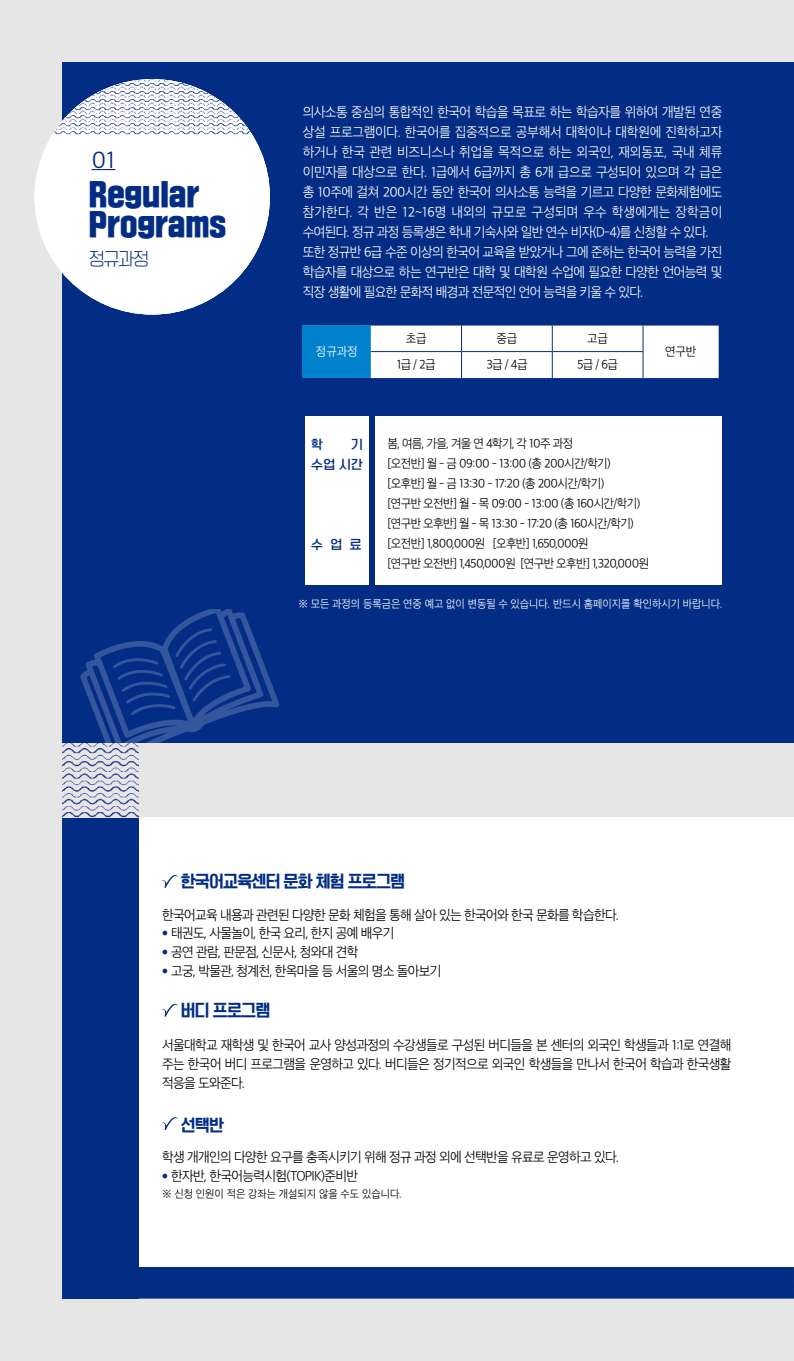
<style>
.page{position:relative;width:794px;height:1361px;background:#e6e6e6}
.page>*{position:absolute;margin:0;border:0;box-sizing:border-box;transform-origin:0 0}
.t1{font:29.4px/30.6px "SD Gd Gothic";letter-spacing:.01em;color:#032d85}
.t2{font:22.6px "SD Gothic Neoa c Lt";color:#032d85}
.t3{font:17.4px "OT Omni Gothic L";color:#032d85;scale:.95 1}
.t4{font:16px "OT Omni Gothic H";letter-spacing:-.05em;color:#032d85;scale:.95 1}
.t5{font:13.4px/20px "SD Gothic Neoa c Lt";letter-spacing:-.045em;color:#fff;scale:.95 1}
.t6{font:13.4px/18.6px "SD Gothic Neoa c Lt";letter-spacing:-.05em;color:#000;text-align:justify;scale:.95 1}
.t7{font:12px/20px "SD Gothic Neoa c Lt";letter-spacing:-.05em;color:#000;scale:.95 1}
.t8{font:12px/20px "OT Omni Gothic B";color:#032d85;text-align:right}
.t9{font:12px "SD Gothic Neoa c Lt";color:#fff;scale:.95 1}
.t10{font:10.6px "SD Gothic Neoa c Lt";color:#fff;scale:.95 1}
.t11{font:10.6px "SD Gothic Neoa c Lt";color:#000;scale:.95 1}
.s1{font-size:6.6px;color:#032d85}
</style>
<div class="page">
<div style="left:139px;top:1267px;width:655px;height:31px;background:#032d85"></div>
<div style="left:74px;top:817px;width:720px;height:450px;background:#fff"></div>
<svg style="left:162px;top:875px;width:16px;height:13px"></svg>
<svg style="left:162px;top:1003px;width:16px;height:14px"></svg>
<svg style="left:162px;top:1117px;width:16px;height:13px"></svg>
<div style="left:62px;top:817px;width:77px;height:481px;background:#032d85"></div>
<img style="left:62px;top:743px;width:76px;height:74px">
<div style="left:62px;top:62px;width:732px;height:681px;background:#032d85"></div>
<svg style="left:80px;top:609px;width:200px;height:134px"></svg>
<div style="left:305px;top:416px;width:64px;height:169px;background:#fff"></div>
<div style="left:375px;top:416px;width:346px;height:169px;background:#fff"></div>
<div style="left:303px;top:325px;width:68px;height:53px;background:#0081cc"></div>
<div style="left:371px;top:325px;width:347px;height:53px;background:#fff"></div>
<svg style="left:34px;top:134px;width:236px;height:180px;fill:#fff"></svg>
<img style="left:52px;top:79px;width:200px;height:56px">
<svg style="left:92px;top:169px;width:23px;height:1px"></svg>
<h2 class="t2" style="left:92px;top:149px;width:25px">01</h2>
<h1 class="t1" style="left:89px;top:178px;width:138px">Regular<br>Programs</h1>
<p class="t3" style="left:89px;top:250px;width:65px">정규과정</p>
<p class="t5" style="left:303px;top:102px;width:443px">의사소통 중심의 통합적인 한국어 학습을 목표로 하는 학습자를 위하여 개발된 연중 상설 프로그램이다. 한국어를 집중적으로 공부해서 대학이나 대학원에 진학하고자 하거나 한국 관련 비즈니스나 취업을 목적으로 하는 외국인, 재외동포, 국내 체류 이민자를 대상으로 한다. 1급에서 6급까지 총 6개 급으로 구성되어 있으며 각 급은 총 10주에 걸쳐 200시간 동안 한국어 의사소통 능력을 기르고 다양한 문화체험에도 참가한다. 각 반은 12~16명 내외의 규모로 구성되며 우수 학생에게는 장학금이 수여된다. 정규 과정 등록생은 학내 기숙사와 일반 연수 비자(D-4)를 신청할 수 있다. 또한 정규반 6급 수준 이상의 한국어 교육을 받았거나 그에 준하는 한국어 능력을 가진 학습자를 대상으로 하는 연구반은 대학 및 대학원 수업에 필요한 다양한 언어능력 및 직장 생활에 필요한 문화적 배경과 전문적인 언어 능력을 키울 수 있다.</p>
<p class="t9" style="left:316px;top:346px;width:45px">정규과정</p>
<p class="t7" style="left:406px;top:328px;width:23px">초급</p>
<p class="t7" style="left:496px;top:328px;width:23px">중급</p>
<p class="t7" style="left:587px;top:328px;width:23px">고급</p>
<p class="t7" style="left:397px;top:355px;width:43px">1급 / 2급</p>
<p class="t7" style="left:486px;top:355px;width:45px">3급 / 4급</p>
<p class="t7" style="left:577px;top:355px;width:44px">5급 / 6급</p>
<p class="t7" style="left:665px;top:342px;width:34px">연구반</p>
<p class="t8" style="left:311px;top:435px;width:53px">기<br>수업 시간</p>
<p class="t8" style="left:311px;top:435px;width:13px">학</p>
<p class="t8" style="left:311px;top:535px;width:52px">수 업 료</p>
<p class="t7" style="left:387px;top:434px;width:277px">봄, 여름, 가을, 겨울 연 4학기, 각 10주 과정<br>[오전반] 월 - 금 09:00 - 13:00 (총 200시간/학기) [오후반] 월 - 금 13:30 - 17:20 (총 200시간/학기)<br>[연구반 오전반] 월 - 목 09:00 - 13:00 (총 160시간/학기) [연구반 오후반] 월 - 목 13:30 - 17:20 (총 160시간/학기) [오전반] 1,800,000원 [오후반] 1,650,000원<br>[연구반 오전반] 1,450,000원 [연구반 오후반] 1,320,000원</p>
<p class="t10" style="left:298px;top:599px;width:447px">※ 모든 과정의 등록금은 연중 예고 없이 변동될 수 있습니다. 반드시 홈페이지를 확인하시기 바랍니다.</p>
<p class="t4" style="left:181px;top:873px;width:238px">한국어교육센터 문화 체험 프로그램</p>
<p class="t6" style="left:162px;top:905px;width:482px">한국어교육 내용과 관련된 다양한 문화 체험을 통해 살아 있는 한국어와 한국 문화를 학습한다.</p>
<p class="t6" style="left:162px;top:924px;width:246px"><span class="s1">●</span> 태권도, 사물놀이, 한국 요리, 한지 공예 배우기</p>
<p class="t6" style="left:162px;top:942px;width:208px"><span class="s1">●</span> 공연 관람, 판문점, 신문사, 청와대 견학</p>
<p class="t6" style="left:162px;top:961px;width:295px"><span class="s1">●</span> 고궁, 박물관, 청계천, 한옥마을 등 서울의 명소 돌아보기</p>
<p class="t4" style="left:181px;top:1002px;width:96px">버디 프로그램</p>
<p class="t6" style="left:162px;top:1036px;width:601px">서울대학교 재학생 및 한국어 교사 양성과정의 수강생들로 구성된 버디들을 본 센터의 외국인 학생들과 1:1로 연결해 주는 한국어 버디 프로그램을 운영하고 있다. 버디들은 정기적으로 외국인 학생들을 만나서 한국어 학습과 한국생활 적응을 도와준다.</p>
<p class="t4" style="left:181px;top:1116px;width:47px">선택반</p>
<p class="t6" style="left:162px;top:1148px;width:482px">학생 개개인의 다양한 요구를 충족시키기 위해 정규 과정 외에 선택반을 유료로 운영하고 있다.</p>
<p class="t6" style="left:162px;top:1166px;width:208px"><span class="s1">●</span> 한자반, 한국어능력시험(TOPIK)준비반</p>
<p class="t11" style="left:162px;top:1188px;width:254px">※ 신청 인원이 적은 강좌는 개설되지 않을 수도 있습니다.</p>
</div>
